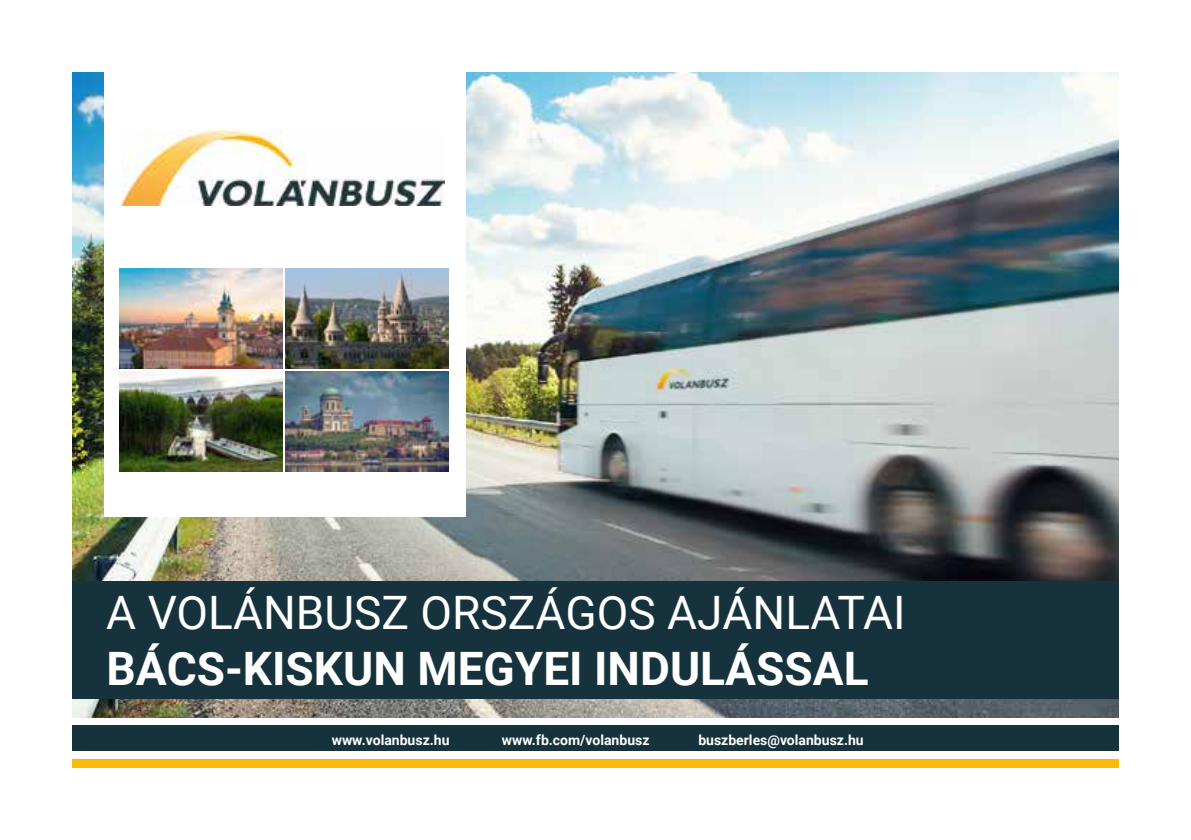
<style>
.page{position:relative;width:1191px;height:840px;background:#fff}
.page>*{position:absolute;margin:0;border:0;box-sizing:border-box;transform-origin:0 0}
.t1{font:46px "Roboto";color:#fff}
.t2{font:700 46px "Roboto";color:#fff}
.t3{font:700 14px "Roboto";color:#fff}
</style>
<div class="page">
<img style="left:72px;top:72px;width:1047px;height:645px">
<div style="left:72px;top:725px;width:1047px;height:25px;background:#16333d"></div>
<div style="left:72px;top:759px;width:1047px;height:8px;background:#fbba07"></div>
<div style="left:72px;top:581px;width:1047px;height:117px;background:#16333d"></div>
<div style="left:104px;top:0;width:361px;height:516px;background:#fff"></div>
<img style="left:120px;top:268px;width:162px;height:100px">
<img style="left:121px;top:130px;width:323px;height:75px">
<img style="left:286px;top:268px;width:162px;height:100px">
<img style="left:120px;top:371px;width:162px;height:100px">
<img style="left:286px;top:371px;width:162px;height:100px">
<h1 class="t1" style="left:106px;top:580px;width:801px">A VOLÁNBUSZ ORSZÁGOS AJÁNLATAI</h1>
<h1 class="t2" style="left:106px;top:635px;width:764px">BÁCS-KISKUN MEGYEI INDULÁSSAL</h1>
<p class="t3" style="left:332px;top:729px;width:119px">www.volanbusz.hu</p>
<p class="t3" style="left:502px;top:729px;width:149px">www.fb.com/volanbusz</p>
<p class="t3" style="left:698px;top:729px;width:167px">buszberles@volanbusz.hu</p>
</div>
